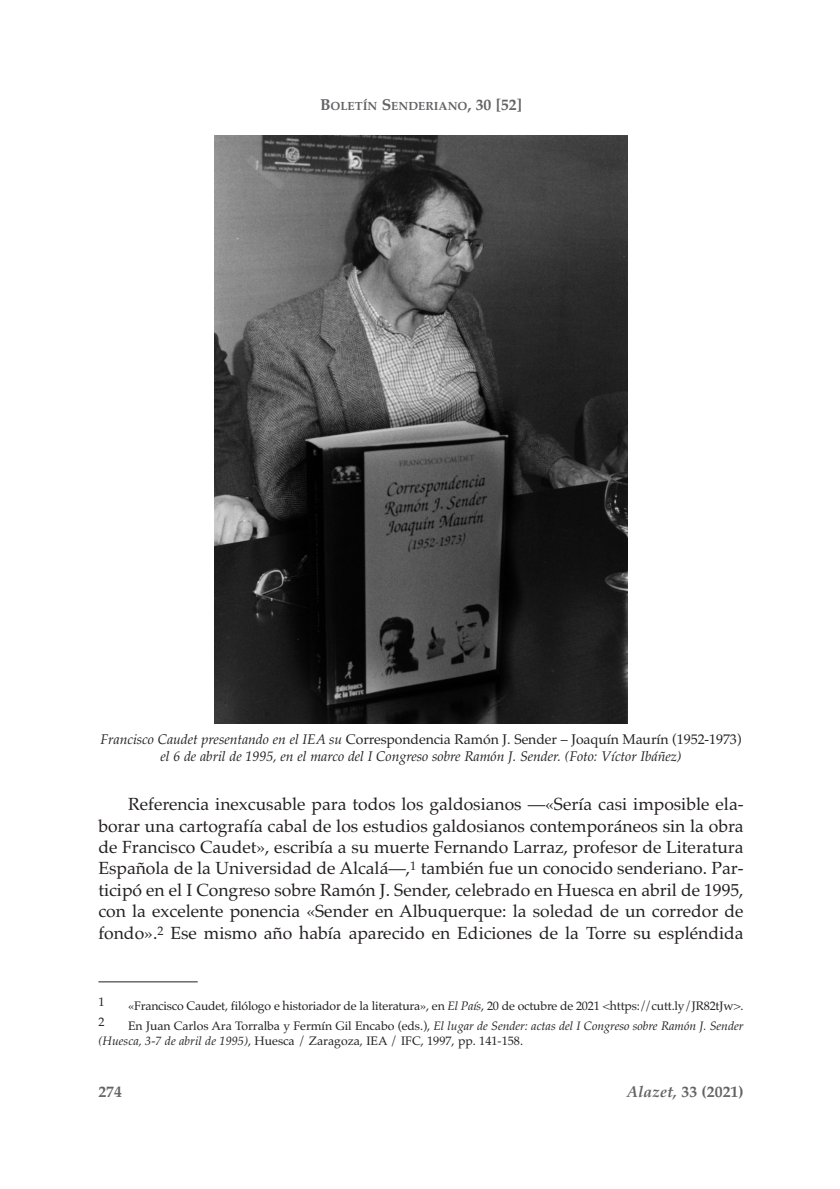
<style>
.page{position:relative;width:840px;height:1189px;background:#fff}
.page>*{position:absolute;margin:0;border:0;box-sizing:border-box;transform-origin:0 0}
.t1{font:17.5px/21.3px "Palatino";color:#231f20;text-align:justify}
.t2{font:700 15.75px "Palatino";color:#636366}
.t3{font:italic 14px/17.5px "Palatino";letter-spacing:-.005em;color:#231f20;text-align:center}
.t4{font:12.25px/15.4px "Palatino";letter-spacing:-.015em;color:#231f20}
.t5{font:700 11.9px "Palatino";color:#636366}
.s1{font-size:15.75px}
.s2{font-size:12.25px}
.s3{font-style:normal}
.s4{font-style:italic}
</style>
<div class="page">
<hr style="left:98px;top:981px;width:100px;height:1px;background:#231f20">
<img style="left:215px;top:136px;width:412px;height:587px">
<p class="t5" style="left:320px;top:101px;width:203px"><span class="s1">B</span>OLET<span class="s2">Í</span>N <span class="s1">S</span>ENDERIANO<span class="s1">, 30 [52]</span></p>
<p class="t3" style="left:100px;top:732px;width:642px">Francisco Caudet presentando en el IEA su <span class="s3">Correspondencia Ramón J. Sender – Joaquín Maurín (1952-1973) </span>el 6 de abril de 1995, en el marco del I Congreso sobre Ramón J. Sender. (Foto: Víctor Ibáñez)</p>
<p class="t1" style="left:98px;top:796px;width:646px;text-indent:30px">Referencia inexcusable para todos los galdosianos —«Sería casi imposible ela&shy;borar una cartografía cabal de los estudios galdosianos contemporáneos sin la obra de Francisco Caudet», escribía a su muerte Fernando Larraz, profesor de Literatura Española de la Universidad de Alcalá—,<sup>1</sup> también fue un conocido senderiano. Par&shy;ticipó en el I Congreso sobre Ramón J. Sender, celebrado en Huesca en abril de 1995, con la excelente ponencia «Sender en Albuquerque: la soledad de un corredor de fondo».<sup>2</sup> Ese mismo año había aparecido en Ediciones de la Torre su espléndida</p>
<p class="t4" style="left:98px;top:995px;width:8px">1</p>
<p class="t4" style="left:128px;top:999px;width:617px">«Francisco Caudet, filólogo e historiador de la literatura», en <span class="s4">El País</span>, 20 de octubre de 2021 &lt;https://cutt.ly/JR82tJw&gt;.</p>
<p class="t4" style="left:98px;top:1015px;width:8px">2</p>
<p class="t4" style="left:98px;top:1019px;width:646px;text-indent:30px">En Juan Carlos Ara Torralba y Fermín Gil Encabo (eds.), <span class="s4">El lugar de Sender: actas del I Congreso sobre Ramón J. Sender (Huesca, 3-7 de abril de 1995)</span>, Huesca / Zaragoza, IEA / IFC, 1997, pp. 141-158.</p>
<p class="t2" style="left:98px;top:1085px;width:25px">274</p>
<p class="t2" style="left:627px;top:1085px;width:118px"><span class="s4">Alazet,</span> 33 (2021)</p>
</div>
